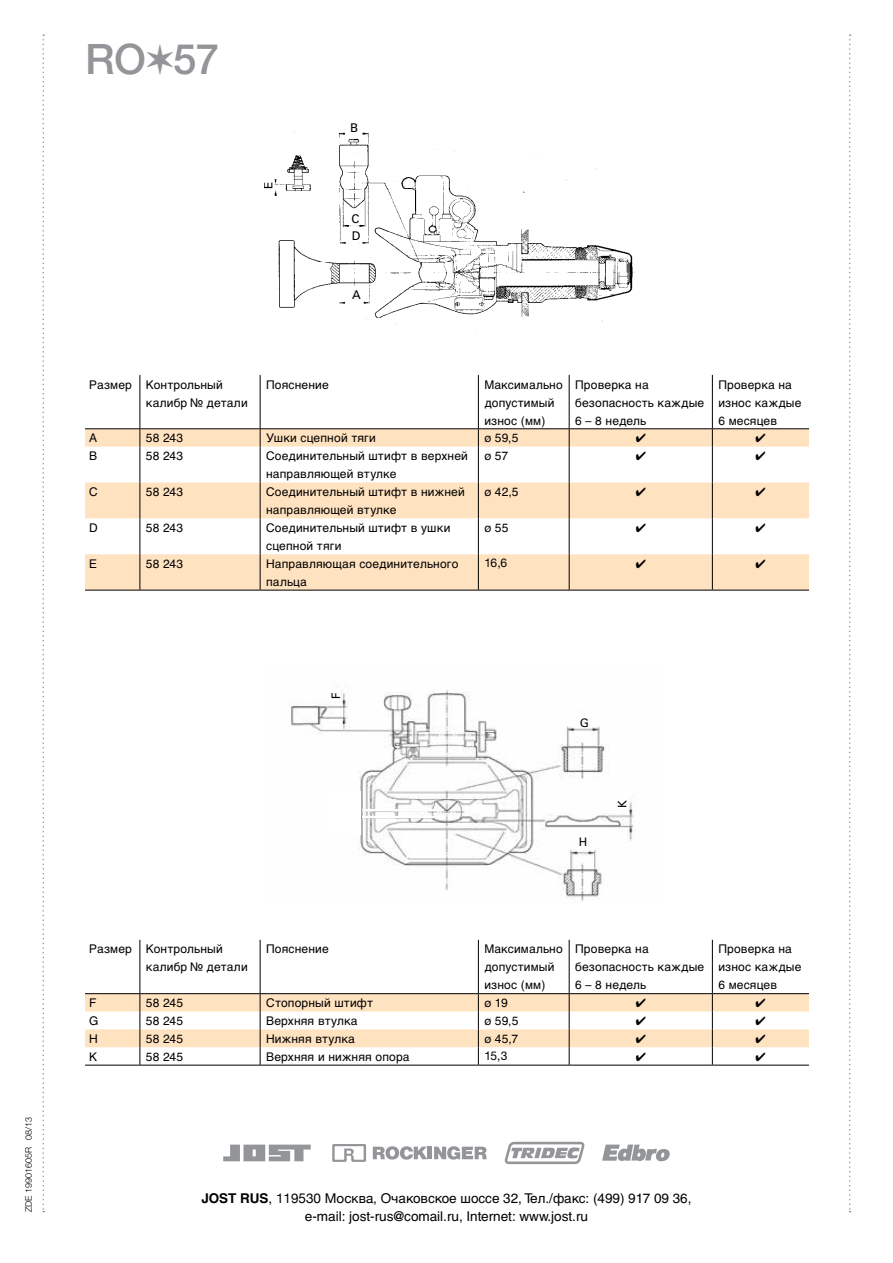
<style>
.page{position:relative;width:893px;height:1263px;background:#fff}
.page>*{position:absolute;margin:0;border:0;box-sizing:border-box;transform-origin:0 0}
.t1{font:500 42px "Helvetica Neue LT Pro";color:#939598}
.t2{font:13.5px/18px "Helvetica Cyr Upright";color:#000;text-align:center}
.t3{font:12px/18px "Helvetica Cyr Upright";letter-spacing:.015em;color:#000}
.t4{font:12px "Helvetica Neue LT Pro";color:#000}
.t5{font:12px/16.8px "Univers";color:#000}
.t6{font:11.7px "Univers";color:#000}
.t7{font:300 9px "Helvetica Neue LT Pro";color:#000}
.s1{font-family:"Helvetica Neue LT Pro"}
.s2{font-family:"Helvetica Cyr";font-weight:700}
.s3{font-family:"Helvetica Neue"}
</style>
<div class="page">
<svg style="left:43px;top:34px;width:1px;height:1178px"></svg>
<svg style="left:849px;top:34px;width:2px;height:1178px"></svg>
<svg style="left:223px;top:1144px;width:88px;height:17px"></svg>
<svg style="left:602px;top:1144px;width:68px;height:17px"></svg>
<svg style="left:373px;top:1146px;width:54px;height:13px"></svg>
<hr style="left:428px;top:1147px;width:4px;height:12px;background:#939598">
<svg style="left:434px;top:1146px;width:53px;height:13px"></svg>
<svg style="left:332px;top:1144px;width:34px;height:18px"></svg>
<svg style="left:505px;top:1142px;width:80px;height:22px"></svg>
<img style="left:274px;top:131px;width:322px;height:58px">
<svg style="left:278px;top:262px;width:357px;height:69px"></svg>
<div style="left:265px;top:166px;width:10px;height:12px;background:#fff"></div>
<div style="left:347px;top:121px;width:11px;height:12px;background:#fff"></div>
<div style="left:349px;top:290px;width:11px;height:12px;background:#fff"></div>
<img style="left:290px;top:690px;width:345px;height:212px">
<div style="left:574px;top:714px;width:13px;height:14px;background:#fff"></div>
<div style="left:615px;top:794px;width:12px;height:14px;background:#fff"></div>
<div style="left:329px;top:688px;width:12px;height:14px;background:#fff"></div>
<div style="left:576px;top:836px;width:12px;height:14px;background:#fff"></div>
<svg style="left:321px;top:790px;width:40px;height:48px"></svg>
<hr style="left:362px;top:809px;width:82px;height:2px;background:#fff">
<hr style="left:362px;top:816px;width:82px;height:2px;background:#fff">
<svg style="left:85px;top:429px;width:724px;height:161px;fill:#ffe3c1"></svg>
<hr style="left:140px;top:447px;width:1px;height:35px;background:#000">
<hr style="left:260px;top:447px;width:1px;height:35px;background:#000">
<hr style="left:478px;top:447px;width:1px;height:35px;background:#000">
<hr style="left:569px;top:447px;width:1px;height:35px;background:#000">
<hr style="left:712px;top:447px;width:1px;height:35px;background:#000">
<hr style="left:140px;top:482px;width:1px;height:36px;background:#000">
<hr style="left:260px;top:482px;width:1px;height:36px;background:#000">
<hr style="left:478px;top:482px;width:1px;height:36px;background:#000">
<hr style="left:140px;top:518px;width:1px;height:36px;background:#000">
<hr style="left:260px;top:518px;width:1px;height:36px;background:#000">
<hr style="left:478px;top:518px;width:1px;height:36px;background:#000">
<hr style="left:569px;top:518px;width:1px;height:36px;background:#000">
<hr style="left:712px;top:518px;width:1px;height:36px;background:#000">
<hr style="left:140px;top:554px;width:1px;height:36px;background:#000">
<hr style="left:260px;top:554px;width:1px;height:36px;background:#000">
<hr style="left:478px;top:554px;width:1px;height:36px;background:#000">
<hr style="left:140px;top:375px;width:1px;height:53px;background:#000">
<hr style="left:260px;top:375px;width:1px;height:53px;background:#000">
<hr style="left:478px;top:375px;width:1px;height:53px;background:#000">
<hr style="left:569px;top:375px;width:1px;height:53px;background:#000">
<hr style="left:712px;top:375px;width:1px;height:53px;background:#000">
<svg style="left:140px;top:429px;width:1px;height:18px"></svg>
<svg style="left:260px;top:429px;width:1px;height:18px"></svg>
<svg style="left:478px;top:429px;width:1px;height:18px"></svg>
<svg style="left:569px;top:429px;width:1px;height:18px"></svg>
<svg style="left:712px;top:429px;width:1px;height:18px"></svg>
<hr style="left:569px;top:482px;width:1px;height:36px;background:#000">
<hr style="left:712px;top:482px;width:1px;height:36px;background:#000">
<hr style="left:569px;top:554px;width:1px;height:36px;background:#000">
<hr style="left:712px;top:554px;width:1px;height:36px;background:#000">
<hr style="left:85px;top:428px;width:55px;height:1px;background:#000">
<hr style="left:140px;top:428px;width:120px;height:1px;background:#000">
<hr style="left:260px;top:428px;width:218px;height:1px;background:#000">
<hr style="left:478px;top:428px;width:91px;height:1px;background:#000">
<hr style="left:569px;top:428px;width:143px;height:1px;background:#000">
<hr style="left:712px;top:428px;width:97px;height:1px;background:#000">
<hr style="left:85px;top:590px;width:55px;height:1px;background:#000">
<hr style="left:140px;top:590px;width:120px;height:1px;background:#000">
<hr style="left:260px;top:590px;width:218px;height:1px;background:#000">
<hr style="left:478px;top:590px;width:91px;height:1px;background:#000">
<hr style="left:569px;top:590px;width:143px;height:1px;background:#000">
<hr style="left:712px;top:590px;width:97px;height:1px;background:#000">
<hr style="left:140px;top:940px;width:1px;height:53px;background:#000">
<hr style="left:260px;top:940px;width:1px;height:53px;background:#000">
<hr style="left:478px;top:940px;width:1px;height:53px;background:#000">
<hr style="left:569px;top:940px;width:1px;height:53px;background:#000">
<hr style="left:712px;top:940px;width:1px;height:53px;background:#000">
<hr style="left:85px;top:993px;width:55px;height:1px;background:#000">
<hr style="left:140px;top:993px;width:120px;height:1px;background:#000">
<hr style="left:260px;top:993px;width:218px;height:1px;background:#000">
<hr style="left:478px;top:993px;width:91px;height:1px;background:#000">
<hr style="left:569px;top:993px;width:143px;height:1px;background:#000">
<hr style="left:712px;top:993px;width:97px;height:1px;background:#000">
<hr style="left:85px;top:1065px;width:55px;height:1px;background:#000">
<hr style="left:140px;top:1065px;width:120px;height:1px;background:#000">
<hr style="left:260px;top:1065px;width:218px;height:1px;background:#000">
<hr style="left:478px;top:1065px;width:91px;height:1px;background:#000">
<hr style="left:569px;top:1065px;width:143px;height:1px;background:#000">
<hr style="left:712px;top:1065px;width:97px;height:1px;background:#000">
<svg style="left:636px;top:434px;width:9px;height:8px"></svg>
<svg style="left:756px;top:434px;width:9px;height:8px"></svg>
<svg style="left:636px;top:451px;width:9px;height:9px"></svg>
<svg style="left:756px;top:451px;width:9px;height:9px"></svg>
<svg style="left:636px;top:487px;width:9px;height:9px"></svg>
<svg style="left:756px;top:487px;width:9px;height:9px"></svg>
<svg style="left:636px;top:523px;width:9px;height:9px"></svg>
<svg style="left:756px;top:523px;width:9px;height:9px"></svg>
<svg style="left:636px;top:559px;width:9px;height:9px"></svg>
<svg style="left:756px;top:559px;width:9px;height:9px"></svg>
<svg style="left:85px;top:994px;width:724px;height:71px"></svg>
<p class="t7" style="left:23px;top:1212px;width:97px;rotate:-90deg">ZDE 19901605R 08/13</p>
<h1 class="t1" style="left:85px;top:34px;width:136px">RO✶57</h1>
<p class="t5" style="left:260px;top:189px;width:9px;rotate:-90deg">E</p>
<p class="t5" style="left:350px;top:119px;width:10px">B</p>
<p class="t5" style="left:352px;top:210px;width:10px">C<br>D</p>
<p class="t5" style="left:352px;top:286px;width:10px">A</p>
<p class="t3" style="left:146px;top:375px;width:103px;text-indent:-57px">Размер Контрольный калибр № детали</p>
<p class="t3" style="left:266px;top:375px;width:64px">Пояснение</p>
<p class="t3" style="left:484px;top:375px;width:80px">Максимально допустимый износ (мм)</p>
<p class="t3" style="left:575px;top:375px;width:130px">Проверка на безопасность каждые<br>6 – 8 недель</p>
<p class="t3" style="left:718px;top:375px;width:85px">Проверка на износ каждые<br>6 месяцев</p>
<p class="t3" style="left:89px;top:429px;width:10px">A</p>
<p class="t3" style="left:146px;top:429px;width:39px">58 243</p>
<p class="t3" style="left:266px;top:429px;width:111px">Ушки сцепной тяги</p>
<p class="t3" style="left:484px;top:429px;width:36px"><span class="s1">ø</span> 59,5</p>
<p class="t3" style="left:89px;top:447px;width:10px">B</p>
<p class="t3" style="left:146px;top:447px;width:39px">58 243</p>
<p class="t3" style="left:266px;top:447px;width:203px">Соединительный штифт в верхней направляющей втулке</p>
<p class="t3" style="left:484px;top:447px;width:25px"><span class="s1">ø</span> 57</p>
<p class="t3" style="left:89px;top:483px;width:10px">C</p>
<p class="t3" style="left:146px;top:483px;width:39px">58 243</p>
<p class="t3" style="left:266px;top:483px;width:200px">Соединительный штифт в нижней направляющей втулке</p>
<p class="t3" style="left:484px;top:483px;width:36px"><span class="s1">ø</span> 42,5</p>
<p class="t3" style="left:89px;top:519px;width:10px">D</p>
<p class="t3" style="left:146px;top:519px;width:39px">58 243</p>
<p class="t3" style="left:266px;top:519px;width:186px">Соединительный штифт в ушки сцепной тяги</p>
<p class="t3" style="left:484px;top:519px;width:26px"><span class="s1">ø</span> 55</p>
<p class="t3" style="left:89px;top:555px;width:10px">E</p>
<p class="t3" style="left:146px;top:555px;width:39px">58 243</p>
<p class="t3" style="left:266px;top:555px;width:194px">Направляющая соединительного пальца</p>
<p class="t4" style="left:484px;top:555px;width:24px">16,6</p>
<p class="t6" style="left:329px;top:699px;width:8px;rotate:-90deg">F</p>
<p class="t6" style="left:580px;top:715px;width:11px">G</p>
<p class="t6" style="left:579px;top:835px;width:10px">H</p>
<p class="t6" style="left:615px;top:808px;width:9px;rotate:-90deg">K</p>
<p class="t3" style="left:146px;top:940px;width:103px;text-indent:-57px">Размер Контрольный калибр № детали</p>
<p class="t3" style="left:266px;top:940px;width:64px">Пояснение</p>
<p class="t3" style="left:484px;top:940px;width:80px">Максимально допустимый износ (мм)</p>
<p class="t3" style="left:575px;top:940px;width:130px">Проверка на безопасность каждые<br>6 – 8 недель</p>
<p class="t3" style="left:718px;top:940px;width:85px">Проверка на износ каждые<br>6 месяцев</p>
<p class="t3" style="left:89px;top:994px;width:9px">F</p>
<p class="t3" style="left:146px;top:994px;width:39px">58 245</p>
<p class="t3" style="left:266px;top:994px;width:108px">Стопорный штифт</p>
<p class="t3" style="left:484px;top:994px;width:25px"><span class="s1">ø</span> 19</p>
<p class="t3" style="left:89px;top:1012px;width:11px">G</p>
<p class="t3" style="left:146px;top:1012px;width:39px">58 245</p>
<p class="t3" style="left:266px;top:1012px;width:93px">Верхняя втулка</p>
<p class="t3" style="left:484px;top:1012px;width:36px"><span class="s1">ø</span> 59,5</p>
<p class="t3" style="left:89px;top:1030px;width:10px">H</p>
<p class="t3" style="left:146px;top:1030px;width:39px">58 245</p>
<p class="t3" style="left:266px;top:1030px;width:90px">Нижняя втулка</p>
<p class="t3" style="left:484px;top:1030px;width:35px"><span class="s1">ø</span> 45,7</p>
<p class="t3" style="left:89px;top:1048px;width:10px">K</p>
<p class="t3" style="left:146px;top:1048px;width:39px">58 245</p>
<p class="t3" style="left:266px;top:1048px;width:145px">Верхняя и нижняя опора</p>
<p class="t4" style="left:484px;top:1048px;width:24px">15,3</p>
<p class="t2" style="left:201px;top:1189px;width:492px"><span class="s2">JOST RUS</span>, <span class="s3">119530 Москва</span>, Очаковское шоссе 32, Тел./факс: (499) 917 09 36, e-mail: jost-rus@comail.ru, Internet: www.jost.ru</p>
</div>
